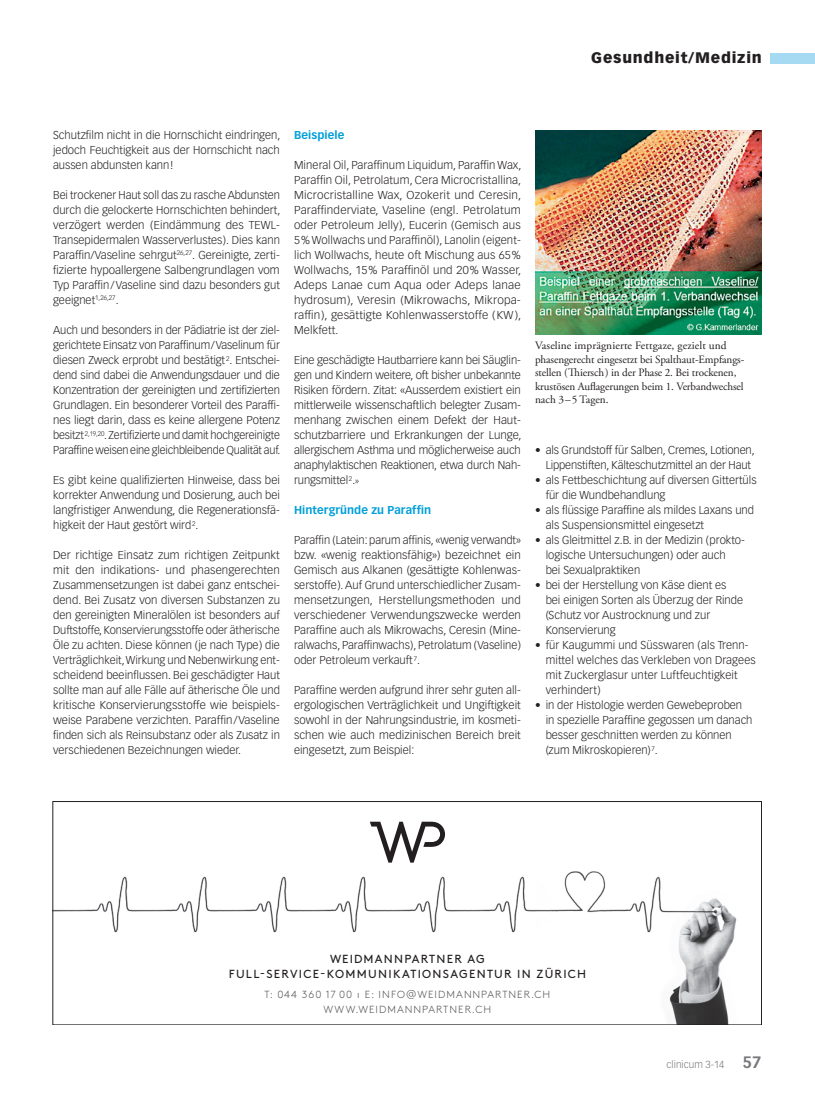
<style>
.page{position:relative;width:815px;height:1099px;background:#fff}
.page>*{position:absolute;margin:0;border:0;box-sizing:border-box;transform-origin:0 0}
.t1{font:900 15px "Vectora LT Std";letter-spacing:.05em;color:#231f20}
.t2{font:11.75px/14.5px "Brown Pro";letter-spacing:.11em;color:#231f20;text-align:center}
.t3{font:300 11.25px/15px "Vectora LT Std";color:#231f20;text-align:justify}
.t4{font:11.25px/13.5px "Adobe Garamond Pro";letter-spacing:-.01em;color:#231f20}
.t5{font:700 11.25px "Vectora LT Std";letter-spacing:.005em;color:#009fda}
.t6{font:300 10.25px/14.5px "Brown Pro";letter-spacing:.1em;color:#57585a;text-align:center}
.t7{font:300 10px "Vectora LH";color:#76787b}
.s1{font-size:8.75px}
.s2{font-size:7.25px}
.s3{font-weight:700;font-size:16.25px}
</style>
<div class="page">
<div style="left:770px;top:53px;width:45px;height:10px;background:#a5daf2"></div>
<img style="left:535px;top:130px;width:227px;height:204px">
<svg style="left:370px;top:821px;width:75px;height:28px"></svg>
<img style="left:55px;top:849px;width:682px;height:173px">
<div style="left:53px;top:801px;width:708px;height:223px;border:1px solid #231f20"></div>
<h1 class="t1" style="left:591px;top:49px;width:172px">Gesundheit/Medizin</h1>
<p class="t3" style="left:53px;top:128px;width:229px">Schutzfilm nicht in die Hornschicht eindringen, jedoch Feuchtigkeit aus der Hornschicht nach aussen abdunsten kann!</p>
<p class="t3" style="left:53px;top:188px;width:229px">Bei trockener Haut soll das zu rasche Abdunsten durch die gelockerte Hornschichten behindert, verzögert werden (Eindämmung des TEWL-Transepidermalen Wasserverlustes). Dies kann Paraffin/Vaseline sehrgut<sup>26,27</sup>. Gereinigte, zerti&shy;fizierte hypoallergene Salbengrundlagen vom Typ Paraffin/Vaseline sind dazu besonders gut geeignet<sup>1,26,27</sup>.</p>
<p class="t3" style="left:53px;top:323px;width:229px">Auch und besonders in der Pädiatrie ist der ziel&shy;gerichtete Einsatz von Paraffinum/Vaselinum für diesen Zweck erprobt und bestätigt <sup>2</sup>. Entschei&shy;dend sind dabei die Anwendungsdauer und die Konzentration der gereinigten und zertifizierten Grundlagen. Ein besonderer Vorteil des Paraffi&shy;nes liegt darin, dass es keine allergene Potenz besitzt <sup>2,19,20</sup>. Zertifizierte und damit hochgereinigte Paraffine weisen eine gleichbleibende Qualität auf.</p>
<p class="t3" style="left:53px;top:473px;width:228px">Es gibt keine qualifizierten Hinweise, dass bei korrekter Anwendung und Dosierung, auch bei langfristiger Anwendung, die Regenerationsfä&shy;higkeit der Haut gestört wird<sup>2</sup>.</p>
<p class="t3" style="left:53px;top:548px;width:228px">Der richtige Einsatz zum richtigen Zeitpunkt mit den indikations- und phasengerechten Zusammensetzungen ist dabei ganz entschei&shy;dend. Bei Zusatz von diversen Substanzen zu den gereinigten Mineralölen ist besonders auf Duftstoffe, Konservierungsstoffe oder ätherische Öle zu achten. Diese können (je nach Type) die Verträglichkeit, Wirkung und Nebenwirkung ent&shy;scheidend beeinflussen. Bei geschädigter Haut sollte man auf alle Fälle auf ätherische Öle und kritische Konservierungsstoffe wie beispiels&shy;weise Parabene verzichten. Paraffin/Vaseline finden sich als Reinsubstanz oder als Zusatz in verschiedenen Bezeichnungen wieder.</p>
<p class="t5" style="left:294px;top:128px;width:52px">Beispiele</p>
<p class="t3" style="left:294px;top:158px;width:229px">Mineral Oil, Paraffinum Liquidum, Paraffin Wax, Paraffin Oil, Petrolatum, Cera Microcristallina, Microcristalline Wax, Ozokerit und Ceresin, Paraffinderviate, Vaseline (engl. Petrolatum oder Petroleum Jelly), Eucerin (Gemisch aus 5% Wollwachs und Paraffinöl), Lanolin (eigent&shy;lich Wollwachs, heute oft Mischung aus 65% Wollwachs, 15% Paraffinöl und 20% Wasser, Adeps Lanae cum Aqua oder Adeps lanae hydrosum), Veresin (Mikrowachs, Mikropa&shy;raffin), gesättigte Kohlenwasserstoffe ( KW ), Melkfett.</p>
<p class="t3" style="left:294px;top:353px;width:229px">Eine geschädigte Hautbarriere kann bei Säuglin&shy;gen und Kindern weitere, oft bisher unbekannte Risiken fördern. Zitat: «Ausserdem existiert ein mittlerweile wissenschaftlich belegter Zusam&shy;menhang zwischen einem Defekt der Haut&shy;schutzbarriere und Erkrankungen der Lunge, allergischem Asthma und möglicherweise auch anaphylaktischen Reaktionen, etwa durch Nah&shy;rungsmittel<sup>2</sup>.<span class="s1">»</span></p>
<p class="t5" style="left:294px;top:503px;width:139px">Hintergründe zu Paraffin</p>
<p class="t3" style="left:294px;top:533px;width:228px">Paraffin (Latein: parum affinis, «wenig verwandt» bzw. «wenig reaktionsfähig») bezeichnet ein Gemisch aus Alkanen (gesättigte Kohlenwas&shy;serstoffe). Auf Grund unterschiedlicher Zusam&shy;mensetzungen, Herstellungsmethoden und verschiedener Verwendungszwecke werden Paraffine auch als Mikrowachs, Ceresin (Mine&shy;ralwachs, Paraffinwachs), Petrolatum (Vaseline) oder Petroleum verkauft <sup>7</sup>.</p>
<p class="t3" style="left:294px;top:683px;width:228px">Paraffine werden aufgrund ihrer sehr guten all&shy;ergologischen Verträglichkeit und Ungiftigkeit sowohl in der Nahrungsindustrie, im kosmeti&shy;schen wie auch medizinischen Bereich breit eingesetzt, zum Beispiel:</p>
<p class="t4" style="left:535px;top:339px;width:211px">Vaseline imprägnierte Fettgaze, gezielt und phasengerecht eingesetzt bei Spalthaut-Empfangs&shy;stellen (Thiersch) in der Phase 2. Bei trockenen, krustösen Auflagerungen beim 1. Verbandwechsel nach 3–5 Tagen.</p>
<p class="t3" style="left:546px;top:443px;width:210px;text-indent:-11px">• als Grundstoff für Salben, Cremes, Lotionen,<br>Lippenstiften, Kälteschutzmittel an der Haut</p>
<p class="t3" style="left:546px;top:473px;width:212px;text-indent:-11px">• als Fettbeschichtung auf diversen Gittertüls für die Wundbehandlung</p>
<p class="t3" style="left:546px;top:503px;width:210px;text-indent:-11px">• als flüssige Paraffine als mildes Laxans und als Suspensionsmittel eingesetzt</p>
<p class="t3" style="left:546px;top:533px;width:200px;text-align:left;text-indent:-11px">• als Gleitmittel z.B. in der Medizin (prokto&shy;logische Untersuchungen) oder auch<br>bei Sexualpraktiken</p>
<p class="t3" style="left:546px;top:578px;width:199px;text-align:left;text-indent:-11px">• bei der Herstellung von Käse dient es bei einigen Sorten als Überzug der Rinde (Schutz vor Austrocknung und zur<br>Konservierung</p>
<p class="t3" style="left:546px;top:638px;width:212px;text-align:left;text-indent:-11px">• für Kaugummi und Süsswaren (als Trenn&shy;mittel welches das Verkleben von Dragees mit Zuckerglasur unter Luftfeuchtigkeit verhindert)</p>
<p class="t3" style="left:546px;top:698px;width:208px;text-align:left;text-indent:-11px">• in der Histologie werden Gewebeproben in spezielle Paraffine gegossen um danach besser geschnitten werden zu können (zum Mikroskopieren)<sup>7</sup>.</p>
<p class="t2" style="left:229px;top:950px;width:359px">WEIDMANNPARTNER AG<br>FULL-SERVICE-KOMMUNIKATIONSAGENTUR IN ZÜRICH</p>
<p class="t6" style="left:265px;top:986px;width:287px">T: 044 360 17 00 <span class="s2">I</span> E: INFO@WEIDMANNPARTNER.CH<br>WWW.WEIDMANNPARTNER.CH</p>
<p class="t7" style="left:667px;top:1058px;width:97px">clinicum 3-14 <span class="s3">57</span></p>
</div>
